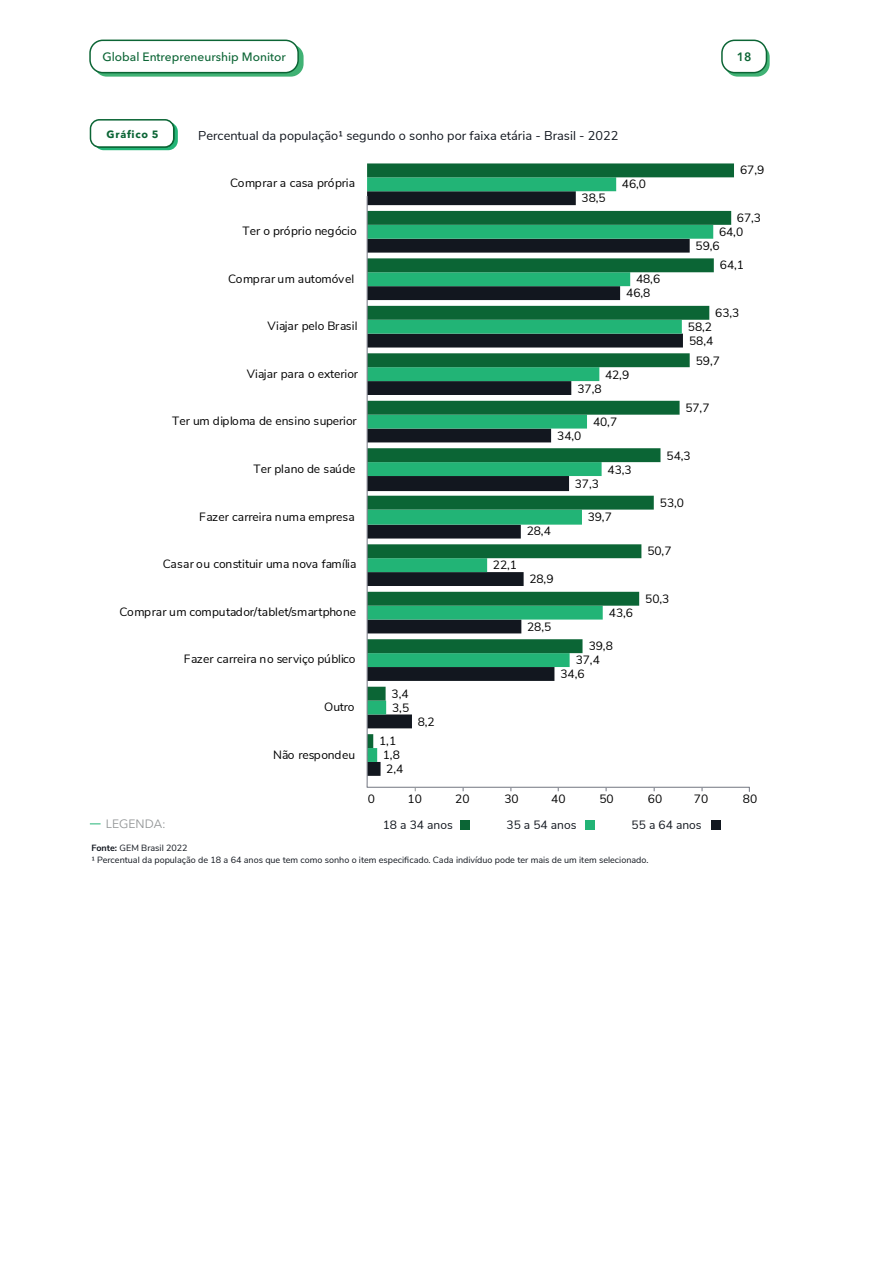
<style>
.page{position:relative;width:893px;height:1263px;background:#fff}
.page>*{position:absolute;margin:0;border:0;box-sizing:border-box;transform-origin:0 0}
.t1{font:12.75px "Nunito Sans";color:#12171f}
.t2{font:12px "Nunito Sans";letter-spacing:-.005em;color:#000001}
.t3{font:12px "Nunito Sans";letter-spacing:.02em;color:#000001}
.t4{font:500 12px "Avenir Next LT Pro";color:#0c6535}
.t5{font:12px "Nunito Sans";color:#12171f}
.t6{font:12px "Nunito Sans";letter-spacing:.015em;color:#000001}
.t7{font:12px "Avenir Next LT Pro";color:#919495}
.t8{font:600 12px "Avenir Next LT Pro";color:#0c6535}
.t9{font:700 10.5px "Avenir Next LT Pro";letter-spacing:.07em;color:#0b6535}
.t10{font:9px/12px "Nunito Sans";color:#12171f}
.s1{font-weight:700}
</style>
<div class="page">
<svg style="left:725px;top:44px;width:45px;height:33px"></svg>
<svg style="left:94px;top:44px;width:210px;height:33px"></svg>
<div style="left:722px;top:40px;width:44px;height:33px;background:#fff;border-radius:13px"></div>
<div style="left:721px;top:40px;width:46px;height:33px;border:2px solid #0c6535;border-radius:13px"></div>
<div style="left:90px;top:40px;width:208px;height:33px;background:#fff;border-radius:13px"></div>
<div style="left:89px;top:40px;width:210px;height:33px;border:2px solid #0c6535;border-radius:13px"></div>
<svg style="left:94px;top:122px;width:84px;height:28px"></svg>
<svg style="left:90px;top:119px;width:84px;height:29px"></svg>
<div style="left:460px;top:821px;width:9px;height:9px;background:#0b6535"></div>
<div style="left:586px;top:821px;width:9px;height:9px;background:#22b476"></div>
<div style="left:711px;top:821px;width:10px;height:9px;background:#12171f"></div>
<svg style="left:367px;top:163px;width:367px;height:32px"></svg>
<svg style="left:366px;top:195px;width:384px;height:597px"></svg>
<p class="t4" style="left:102px;top:47px;width:185px">Global Entrepreneurship Monitor</p>
<p class="t8" style="left:737px;top:47px;width:16px">18</p>
<p class="t9" style="left:107px;top:125px;width:53px">Gráfico 5</p>
<p class="t1" style="left:198px;top:126px;width:422px">Percentual da população¹ segundo o sonho por faixa etária - Brasil - 2022</p>
<p class="t2" style="left:230px;top:175px;width:126px">Comprar a casa própria</p>
<p class="t2" style="left:242px;top:222px;width:116px">Ter o próprio negócio</p>
<p class="t2" style="left:228px;top:270px;width:128px">Comprar um automóvel</p>
<p class="t6" style="left:268px;top:317px;width:91px">Viajar pelo Brasil</p>
<p class="t2" style="left:247px;top:365px;width:113px">Viajar para o exterior</p>
<p class="t2" style="left:172px;top:412px;width:186px">Ter um diploma de ensino superior</p>
<p class="t2" style="left:582px;top:189px;width:26px">38,5</p>
<p class="t2" style="left:622px;top:175px;width:26px">46,0</p>
<p class="t2" style="left:636px;top:270px;width:26px">48,6</p>
<p class="t2" style="left:626px;top:284px;width:26px">46,8</p>
<p class="t2" style="left:605px;top:366px;width:26px">42,9</p>
<p class="t2" style="left:577px;top:380px;width:26px">37,8</p>
<p class="t2" style="left:557px;top:427px;width:26px">34,0</p>
<p class="t2" style="left:593px;top:413px;width:26px">40,7</p>
<p class="t2" style="left:740px;top:161px;width:26px">67,9</p>
<p class="t2" style="left:737px;top:209px;width:26px">67,3</p>
<p class="t2" style="left:719px;top:223px;width:26px">64,0</p>
<p class="t2" style="left:696px;top:237px;width:26px">59,6</p>
<p class="t2" style="left:720px;top:256px;width:26px">64,1</p>
<p class="t2" style="left:715px;top:304px;width:26px">63,3</p>
<p class="t2" style="left:688px;top:318px;width:26px">58,2</p>
<p class="t2" style="left:689px;top:332px;width:26px">58,4</p>
<p class="t2" style="left:696px;top:352px;width:26px">59,7</p>
<p class="t2" style="left:685px;top:399px;width:26px">57,7</p>
<p class="t2" style="left:253px;top:460px;width:104px">Ter plano de saúde</p>
<p class="t2" style="left:199px;top:508px;width:157px">Fazer carreira numa empresa</p>
<p class="t2" style="left:527px;top:522px;width:26px">28,4</p>
<p class="t2" style="left:575px;top:475px;width:26px">37,3</p>
<p class="t2" style="left:608px;top:461px;width:26px">43,3</p>
<p class="t2" style="left:588px;top:508px;width:26px">39,7</p>
<p class="t2" style="left:667px;top:447px;width:26px">54,3</p>
<p class="t2" style="left:660px;top:494px;width:26px">53,0</p>
<p class="t2" style="left:647px;top:542px;width:26px">50,7</p>
<p class="t3" style="left:163px;top:555px;width:195px">Casar ou constituir uma nova família</p>
<p class="t2" style="left:493px;top:556px;width:26px">22,1</p>
<p class="t2" style="left:529px;top:570px;width:26px">28,9</p>
<p class="t2" style="left:645px;top:590px;width:26px">50,3</p>
<p class="t2" style="left:120px;top:603px;width:238px">Comprar um computador/tablet/smartphone</p>
<p class="t2" style="left:609px;top:604px;width:26px">43,6</p>
<p class="t2" style="left:527px;top:618px;width:26px">28,5</p>
<p class="t2" style="left:589px;top:637px;width:26px">39,8</p>
<p class="t2" style="left:184px;top:650px;width:173px">Fazer carreira no serviço público</p>
<p class="t2" style="left:576px;top:651px;width:26px">37,4</p>
<p class="t2" style="left:560px;top:665px;width:26px">34,6</p>
<p class="t2" style="left:392px;top:685px;width:19px">3,4</p>
<p class="t2" style="left:324px;top:698px;width:32px">Outro</p>
<p class="t2" style="left:392px;top:699px;width:19px">3,5</p>
<p class="t2" style="left:418px;top:713px;width:19px">8,2</p>
<p class="t2" style="left:379px;top:732px;width:19px">1,1</p>
<p class="t2" style="left:273px;top:746px;width:84px">Não respondeu</p>
<p class="t2" style="left:383px;top:746px;width:19px">1,8</p>
<p class="t2" style="left:386px;top:760px;width:19px">2,4</p>
<p class="t2" style="left:368px;top:790px;width:9px">0</p>
<p class="t2" style="left:408px;top:790px;width:16px">10</p>
<p class="t2" style="left:455px;top:790px;width:16px">20</p>
<p class="t2" style="left:504px;top:790px;width:16px">30</p>
<p class="t2" style="left:551px;top:790px;width:16px">40</p>
<p class="t2" style="left:599px;top:790px;width:16px">50</p>
<p class="t2" style="left:648px;top:790px;width:16px">60</p>
<p class="t2" style="left:694px;top:790px;width:16px">70</p>
<p class="t2" style="left:743px;top:790px;width:16px">80</p>
<p class="t7" style="left:106px;top:814px;width:61px">LEGENDA:</p>
<p class="t10" style="left:91px;top:841px;width:558px"><span class="s1">Fonte:</span> GEM Brasil 2022<br>¹ Percentual da população de 18 a 64 anos que tem como sonho o item especificado. Cada indivíduo pode ter mais de um item selecionado.</p>
<p class="t5" style="left:383px;top:816px;width:72px">18 a 34 anos</p>
<p class="t5" style="left:506px;top:816px;width:72px">35 a 54 anos</p>
<p class="t5" style="left:632px;top:816px;width:72px">55 a 64 anos</p>
</div>
